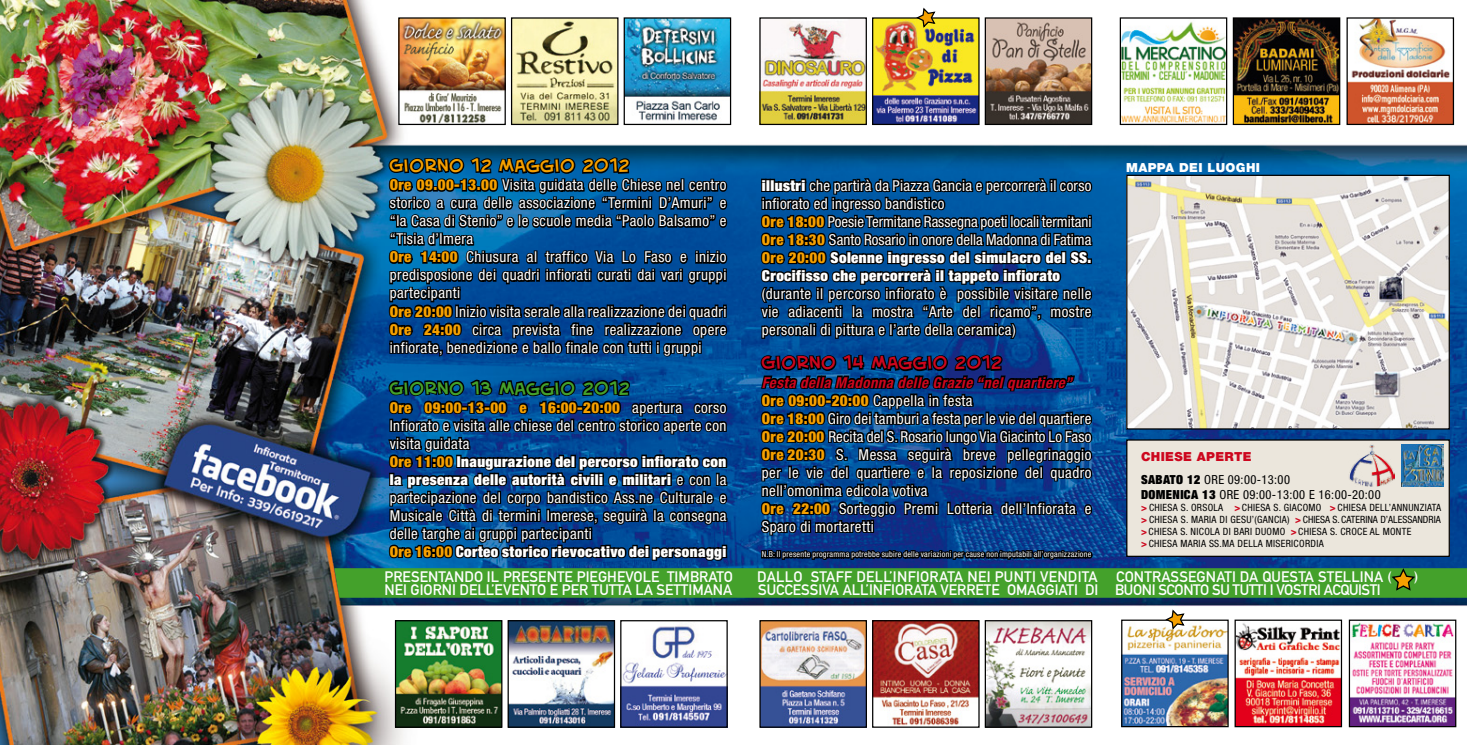
<style>
.page{position:relative;width:1467px;height:745px;background:#fff}
.page>*{position:absolute;margin:0;border:0;box-sizing:border-box;transform-origin:0 0}
.t1{font:20px "Creative Block BB";letter-spacing:.03em;color:#f5a000}
.t2{font:20px "Creative Block BB";letter-spacing:.03em;color:#44a12b}
.t3{font:20px "Creative Block BB";letter-spacing:.03em;color:#cd071e}
.t4{font:condensed 15px/18px "Helvetica Neue LT Std";letter-spacing:.03em;color:#fff}
.t5{font:condensed 15px/18px "Helvetica Neue LT Std";color:#fff}
.t6{font:15px "DIN Mittelschrift Std";color:#fff}
.t7{font:15px "DIN Mittelschrift Std";letter-spacing:-.02em;color:#fff}
.t8{font:condensed 12.5px/22.5px "Helvetica Neue LT Std";letter-spacing:.03em;color:#000}
.t9{font:900 12.5px "Helvetica Neue LT Std";letter-spacing:.03em;color:#fff}
.t10{font:condensed 10px/12px "Helvetica Neue LT Std";letter-spacing:.03em;color:#000}
.t11{font:condensed 8.12px "Helvetica Neue LT Std";letter-spacing:.03em;color:#fff}
.s1{font-weight:900;color:#f5a000}
.s2{font-weight:900}
.s3{font-weight:700;font-style:italic;color:#cd071e}
.s4{font-weight:900;font-stretch:normal;color:#cd071e}
.s5{font-weight:900;color:#cd071e}
</style>
<div class="page">
<img style="left:0;top:0;width:1467px;height:744px">
<img style="left:397px;top:621px;width:103px;height:104px">
<div style="left:395px;top:619px;width:107px;height:108px;border:1px solid #000"></div>
<img style="left:510px;top:621px;width:103px;height:104px">
<div style="left:508px;top:619px;width:107px;height:108px;border:1px solid #000"></div>
<img style="left:761px;top:621px;width:104px;height:104px">
<div style="left:759px;top:619px;width:108px;height:108px;border:1px solid #000"></div>
<img style="left:1236px;top:621px;width:104px;height:103px">
<div style="left:1234px;top:619px;width:108px;height:107px;border:1px solid #000"></div>
<img style="left:1123px;top:621px;width:104px;height:103px">
<div style="left:1121px;top:619px;width:108px;height:107px;border:1px solid #000"></div>
<img style="left:1351px;top:621px;width:103px;height:103px">
<div style="left:1349px;top:619px;width:107px;height:107px;border:1px solid #000"></div>
<img style="left:622px;top:621px;width:104px;height:104px">
<div style="left:620px;top:619px;width:108px;height:108px;border:1px solid #000"></div>
<img style="left:874px;top:621px;width:104px;height:104px">
<div style="left:872px;top:619px;width:108px;height:108px;border:1px solid #000"></div>
<img style="left:987px;top:621px;width:103px;height:104px">
<div style="left:985px;top:619px;width:107px;height:108px;border:1px solid #000"></div>
<img style="left:334px;top:0;width:1133px;height:597px">
<svg style="left:1164px;top:608px;width:22px;height:22px"></svg>
<img style="left:1348px;top:442px;width:46px;height:44px">
<img style="left:1401px;top:444px;width:43px;height:42px">
<h1 class="t1" style="left:390px;top:157px;width:241px">GIORNO 12 MAGGIO 2012</h1>
<p class="t4" style="left:390px;top:176px;width:338px"><span class="s1">Ore 09.00-13.00</span> Visita guidata delle Chiese nel centro storico a cura delle associazione “Termini D’Amuri” e “la Casa di Stenio” e le scuole media “Paolo Balsamo” e “Tisia d’Imera<br><span class="s1">Ore 14:00</span> Chiusura al traffico Via Lo Faso e inizio predisposione dei quadri infiorati curati dai vari gruppi partecipanti<br><span class="s1">Ore 20:00</span> Inizio visita serale alla realizzazione dei quadri <span class="s1">Ore 24:00</span> circa prevista fine realizzazione opere infiorate, benedizione e ballo finale con tutti i gruppi</p>
<h1 class="t2" style="left:390px;top:379px;width:241px">GIORNO 13 MAGGIO 2012</h1>
<p class="t4" style="left:390px;top:398px;width:338px"><span class="s1">Ore 09:00-13-00 e 16:00-20:00</span> apertura corso Infiorato e visita alle chiese del centro storico aperte con visita guidata<br><span class="s1">Ore 11:00</span> <span class="s2">Inaugurazione del percorso infiorato con la presenza delle autorità civili e militari</span> e con la partecipazione del corpo bandistico Ass.ne Culturale e Musicale Città di termini Imerese, seguirà la consegna delle targhe ai gruppi partecipanti<br><span class="s1">Ore 16:00</span> <span class="s2">Corteo storico rievocativo dei personaggi</span></p>
<p class="t5" style="left:762px;top:176px;width:331px"><span class="s2">illustri</span> che partirà da Piazza Gancia e percorrerà il corso infiorato ed ingresso bandistico<br><span class="s1">Ore 18:00</span> Poesie Termitane Rassegna poeti locali termitani <span class="s1">Ore 18:30</span> Santo Rosario in onore della Madonna di Fatima <span class="s1">Ore 20:00</span> <span class="s2">Solenne ingresso del simulacro del SS.<br>Crocifisso che percorrerà il tappeto infiorato</span></p>
<p class="t4" style="left:762px;top:284px;width:331px;text-align:justify">(durante il percorso infiorato è possibile visitare nelle vie adiacenti la mostra “Arte del ricamo”, mostre personali di pittura e l’arte della ceramica)</p>
<h1 class="t3" style="left:762px;top:354px;width:242px">GIORNO 14 MAGGIO 2012</h1>
<p class="t4" style="left:762px;top:373px;width:331px"><span class="s3">Festa della Madonna delle Grazie “nel quartiere” </span><span class="s1">Ore 09:00-20:00</span> Cappella in festa<br><span class="s1">Ore 18:00</span> Giro dei tamburi a festa per le vie del quartiere <span class="s1">Ore 20:00</span> Recita del S. Rosario lungo Via Giacinto Lo Faso <span class="s1">Ore 20:30</span> S. Messa seguirà breve pellegrinaggio per le vie del quartiere e la reposizione del quadro nell’omonima edicola votiva<br><span class="s1">Ore 22:00</span> Sorteggio Premi Lotteria dell’Infiorata e Sparo di mortaretti</p>
<p class="t11" style="left:762px;top:549px;width:331px">N.B: Il presente programma potrebbe subire delle variazioni per cause non imputabili all’organizzazione</p>
<p class="t9" style="left:1126px;top:160px;width:135px">MAPPA DEI LUOGHI</p>
<p class="t8" style="left:1141px;top:445px;width:151px"><span class="s4">CHIESE APERTE<br></span><span class="s2">SABATO 12</span> ORE 09:00-13:00</p>
<p class="t8" style="left:1141px;top:482px;width:241px"><span class="s2">DOMENICA 13</span> ORE 09:00-13:00 E 16:00-20:00</p>
<p class="t10" style="left:1141px;top:501px;width:302px"><span class="s5">&gt;</span> CHIESA S. ORSOLA <span class="s5">&gt;</span>CHIESA S. GIACOMO <span class="s5">&gt;</span> CHIESA DELL’ANNUNZIATA <span class="s5">&gt;</span> CHIESA S. MARIA DI GESU’(GANCIA) <span class="s5">&gt;</span> CHIESA S. CATERINA D’ALESSANDRIA <span class="s5">&gt;</span> CHIESA S. NICOLA DI BARI DUOMO <span class="s5">&gt;</span>CHIESA S. CROCE AL MONTE<br><span class="s5">&gt;</span> CHIESA MARIA SS.MA DELLA MISERICORDIA</p>
<p class="t6" style="left:384px;top:567px;width:350px">PRESENTANDO IL PRESENTE PIEGHEVOLE TIMBRATO</p>
<p class="t6" style="left:757px;top:567px;width:636px">DALLO STAFF DELL’INFIORATA NEI PUNTI VENDITA CONTRASSEGNATI DA QUESTA STELLINA (</p>
<p class="t6" style="left:1414px;top:567px;width:6px">)</p>
<p class="t6" style="left:384px;top:581px;width:349px">NEI GIORNI DELL’EVENTO E PER TUTTA LA SETTIMANA</p>
<p class="t7" style="left:758px;top:581px;width:624px">SUCCESSIVA ALL’INFIORATA VERRETE OMAGGIATI DI BUONI SCONTO SU TUTTI I VOSTRI ACQUISTI</p>
</div>
